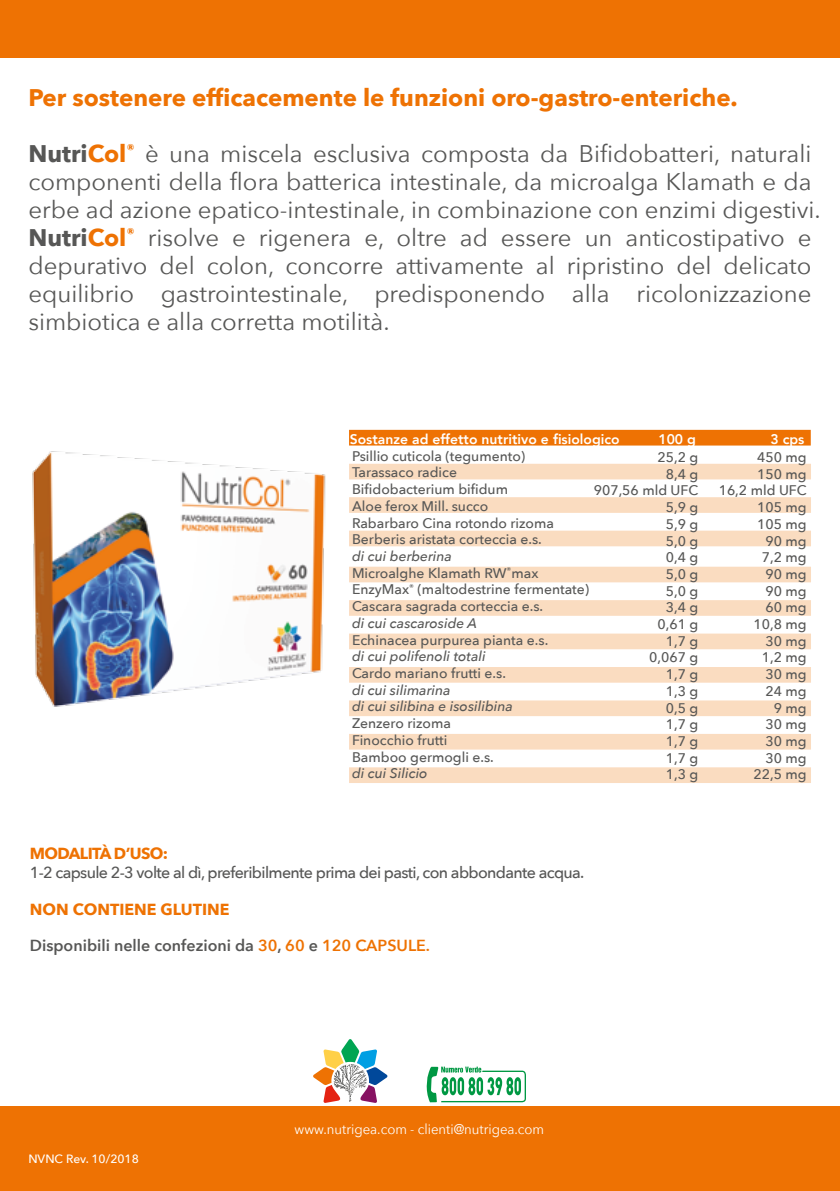
<style>
.page{position:relative;width:840px;height:1191px;background:#fff}
.page>*{position:absolute;margin:0;border:0;box-sizing:border-box;transform-origin:0 0}
.t1{font:24px/28px "Avenir Next";color:#575756}
.t2{font:700 24px "Avenir Next";color:#ee7203}
.t3{font:500 16px "Avenir Next";letter-spacing:-.04em;color:#575756}
.t4{font:600 16px "Avenir Next";color:#575756}
.t5{font:700 16px "Avenir Next";color:#ee7203}
.t6{font:700 16px "Avenir Next";letter-spacing:-.04em;color:#ee7203}
.t7{font:500 14px/16.8px "Avenir Next";color:#575756}
.t8{font:italic 500 14px/16.8px "Avenir Next";color:#575756}
.t9{font:800 14px "Avenir";color:#fff}
.t10{font:14px "Avenir Next";color:#fff;scale:.94 1}
.t11{font:500 12px "Avenir Next";color:#fff}
.s1{font-weight:700}
.s2{font-weight:700;color:#ee7203}
.s3{font-style:italic}
.s4{color:#ee7203}
</style>
<div class="page">
<svg style="left:426px;top:1066px;width:99px;height:36px"></svg>
<svg style="left:313px;top:1039px;width:74px;height:64px"></svg>
<img style="left:32px;top:429px;width:328px;height:321px">
<div style="left:0;top:0;width:839px;height:57px;background:#ee7203"></div>
<div style="left:0;top:1106px;width:839px;height:85px;background:#ee7203"></div>
<div style="left:349px;top:430px;width:461px;height:15px;background:#ee7203"></div>
<div style="left:349px;top:633px;width:461px;height:16px;background:#fadcc0"></div>
<div style="left:349px;top:600px;width:461px;height:16px;background:#fadcc0"></div>
<div style="left:349px;top:566px;width:461px;height:16px;background:#fadcc0"></div>
<div style="left:349px;top:530px;width:461px;height:16px;background:#fadcc0"></div>
<div style="left:349px;top:497px;width:461px;height:16px;background:#fadcc0"></div>
<div style="left:349px;top:464px;width:461px;height:15px;background:#fadcc0"></div>
<div style="left:349px;top:700px;width:461px;height:16px;background:#fadcc0"></div>
<div style="left:349px;top:667px;width:461px;height:15px;background:#fadcc0"></div>
<div style="left:349px;top:734px;width:461px;height:15px;background:#fadcc0"></div>
<div style="left:349px;top:767px;width:461px;height:16px;background:#fadcc0"></div>
<h1 class="t2" style="left:28px;top:76px;width:710px">Per sostenere efficacemente le funzioni oro-gastro-enteriche.</h1>
<p class="t1" style="left:28px;top:138px;width:793px"><span class="s1">Nutri</span><span class="s2">Col</span><sup>®</sup> è una miscela esclusiva composta da Bifidobatteri, naturali componenti della flora batterica intestinale, da microalga Klamath e da erbe ad azione epatico-intestinale, in combinazione con enzimi digestivi.<br><span class="s1">Nutri</span><span class="s2">Col</span><sup>®</sup> risolve e rigenera e, oltre ad essere un anticostipativo e depurativo del colon, concorre attivamente al ripristino del delicato equilibrio gastrointestinale, predisponendo alla ricolonizzazione simbiotica e alla corretta motilità.</p>
<p class="t9" style="left:349px;top:428px;width:271px">Sostanze ad effetto nutritivo e fisiologico</p>
<p class="t7" style="left:593px;top:448px;width:106px;text-align:right">25,2 g<br>8,4 g<br>907,56 mld UFC<br>5,9 g<br>5,9 g<br>5,0 g<br>0,4 g<br>5,0 g<br>5,0 g<br>3,4 g<br>0,61 g<br>1,7 g<br>0,067 g<br>1,7 g<br>1,3 g<br>0,5 g<br>1,7 g<br>1,7 g<br>1,7 g<br>1,3 g</p>
<p class="t9" style="left:658px;top:428px;width:39px">100 g</p>
<p class="t9" style="left:770px;top:428px;width:36px">3 cps</p>
<p class="t7" style="left:352px;top:447px;width:203px">Psillio cuticola (tegumento)<br>Tarassaco radice<br>Bifidobacterium bifidum<br>Aloe ferox Mill. succo<br>Rabarbaro Cina rotondo rizoma<br>Berberis aristata corteccia e.s.</p>
<p class="t7" style="left:352px;top:547px;width:238px"><span class="s3">di cui berberina<br></span>Microalghe Klamath RW<sup>®</sup>max<br>EnzyMax<sup>®</sup> (maltodestrine fermentate)<br>Cascara sagrada corteccia e.s.</p>
<p class="t8" style="left:352px;top:614px;width:126px">di cui cascaroside A</p>
<p class="t7" style="left:352px;top:631px;width:198px">Echinacea purpurea pianta e.s.</p>
<p class="t8" style="left:352px;top:647px;width:135px">di cui polifenoli totali</p>
<p class="t7" style="left:352px;top:664px;width:155px">Cardo mariano frutti e.s.</p>
<p class="t8" style="left:352px;top:681px;width:162px">di cui silimarina<br>di cui silibina e isosilibina</p>
<p class="t7" style="left:352px;top:714px;width:143px">Zenzero rizoma<br>Finocchio frutti<br>Bamboo germogli e.s.</p>
<p class="t8" style="left:352px;top:764px;width:77px">di cui Silicio</p>
<p class="t7" style="left:718px;top:448px;width:89px;text-align:right">450 mg<br>150 mg<br>16,2 mld UFC<br>105 mg<br>105 mg<br>90 mg<br>7,2 mg<br>90 mg<br>90 mg<br>60 mg<br>10,8 mg<br>30 mg<br>1,2 mg<br>30 mg<br>24 mg<br>9 mg<br>30 mg<br>30 mg<br>30 mg<br>22,5 mg</p>
<p class="t6" style="left:30px;top:839px;width:140px">MODALITÀ D’USO:</p>
<p class="t3" style="left:30px;top:858px;width:555px">1-2 capsule 2-3 volte al dì, preferibilmente prima dei pasti, con abbondante acqua.</p>
<p class="t5" style="left:30px;top:895px;width:201px">NON CONTIENE GLUTINE</p>
<p class="t4" style="left:30px;top:932px;width:401px">Disponibili nelle confezioni da <span class="s4">30</span>, <span class="s4">60</span> e <span class="s4">120 CAPSULE.</span></p>
<p class="t11" style="left:28px;top:1148px;width:112px">NVNC Rev. 10/2018</p>
<p class="t10" style="left:294px;top:1117px;width:267px">www.nutrigea.com - clienti@nutrigea.com</p>
</div>
